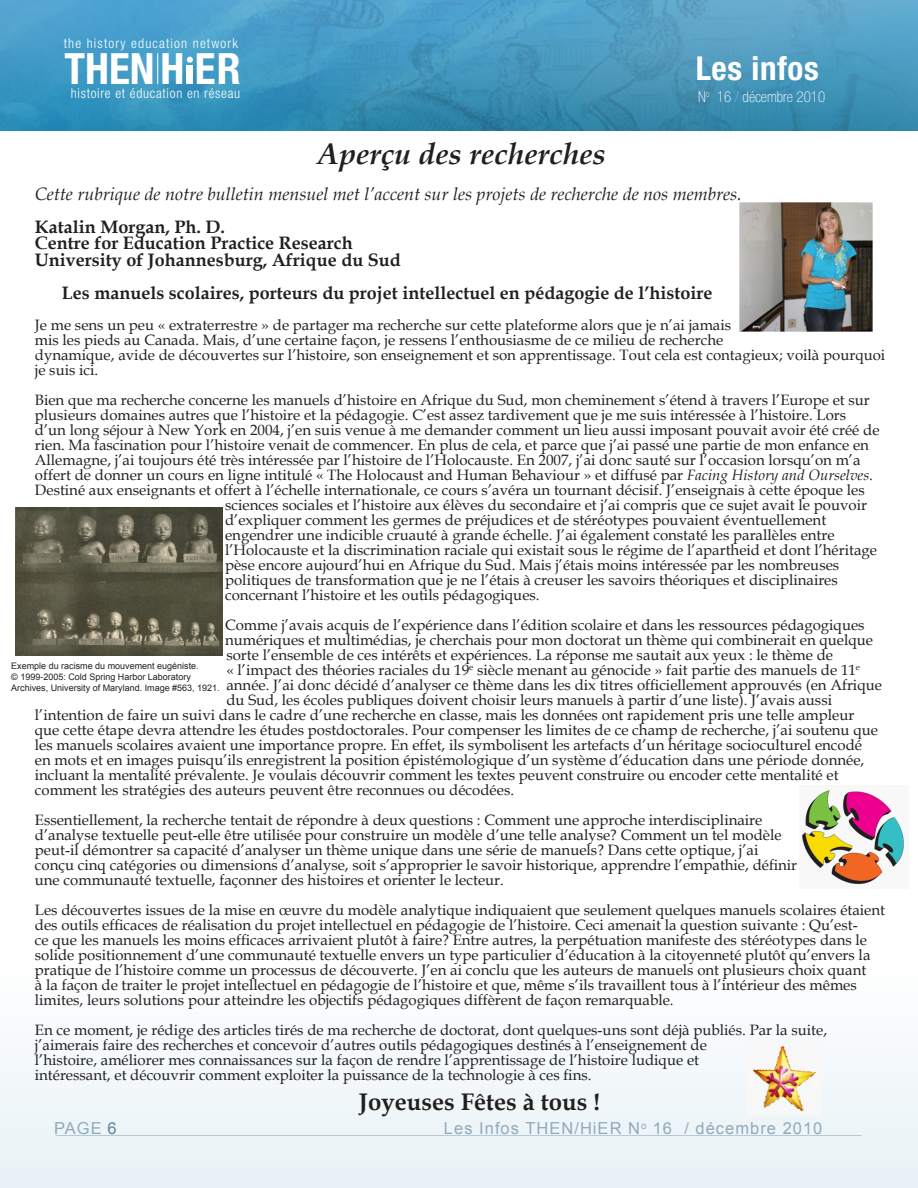
<style>
.page{position:relative;width:918px;height:1188px;background:#fff}
.page>*{position:absolute;margin:0;border:0;box-sizing:border-box;transform-origin:0 0}
.t1{font:700 condensed 43.2px "Helvetica Neue";color:#fff}
.t2{font:700 condensed 33px "Helvetica Neue";letter-spacing:.02em;color:#fff}
.t3{font:italic 700 30px "Book Antiqua";color:#231f20}
.t4{font:700 24px "Book Antiqua";color:#231f20}
.t5{font:700 18px "Book Antiqua";color:#231f20}
.t6{font:italic 18px "Book Antiqua";color:#231f20}
.t7{font:16.5px "Arial";letter-spacing:.06em;color:#91aabb}
.t8{font:15px/15px "Book Antiqua";color:#231f20}
.t9{font:100 condensed 15px "Helvetica Neue";color:#fff}
.t10{font:300 condensed 13.65px "Helvetica Neue";letter-spacing:.05em;color:#fff}
.t11{font:300 condensed 13.65px "Helvetica Neue";letter-spacing:.07em;color:#fff}
.t12{font:9px/10.8px "Arial";color:#231f20}
.s1{color:#7fb3d1}
.s2{font-style:italic}
.s3{color:#5e849c}
</style>
<div class="page">
<div style="left:0;top:963px;width:918px;height:225px;background:#f3f8fa"></div>
<hr style="left:56px;top:1135px;width:805px;height:1px;background:#003b62">
<img style="left:0;top:0;width:918px;height:130px">
<hr style="left:157px;top:53px;width:1px;height:31px;background:#fff">
<div style="left:187px;top:66px;width:6px;height:18px;background:#fff"></div>
<svg style="left:187px;top:57px;width:6px;height:6px"></svg>
<img style="left:753px;top:1044px;width:63px;height:68px">
<img style="left:740px;top:203px;width:133px;height:128px">
<img style="left:16px;top:507px;width:206px;height:148px">
<img style="left:802px;top:790px;width:103px;height:95px">
<p class="t11" style="left:64px;top:35px;width:176px">the history education network</p>
<p class="t10" style="left:71px;top:85px;width:171px">histoire et éducation en réseau</p>
<h1 class="t1" style="left:64px;top:43px;width:178px">THENH ER</h1>
<h2 class="t2" style="left:696px;top:48px;width:125px">Les infos</h2>
<p class="t9" style="left:698px;top:88px;width:129px">N<sup>o</sup> 16 <span class="s1">/</span> décembre 2010</p>
<p class="t3" style="left:318px;top:133px;width:290px">Aperçu des recherches</p>
<p class="t6" style="left:35px;top:181px;width:708px">Cette rubrique de notre bulletin mensuel met l’accent sur les projets de recherche de nos membres.</p>
<p class="t5" style="left:35px;top:215px;width:191px">Katalin Morgan, Ph. D.</p>
<p class="t5" style="left:35px;top:231px;width:319px">Centre for Education Practice Research</p>
<p class="t5" style="left:35px;top:248px;width:367px">University of Johannesburg, Afrique du Sud</p>
<p class="t5" style="left:62px;top:281px;width:652px">Les manuels scolaires, porteurs du projet intellectuel en pédagogie de l’histoire</p>
<p class="t8" style="left:35px;top:317px;width:852px">Je me sens un peu « extraterrestre » de partager ma recherche sur cette plateforme alors que je n’ai jamais<br>mis les pieds au Canada. Mais, d’une certaine façon, je ressens l’enthousiasme de ce milieu de recherche<br>dynamique, avide de découvertes sur l’histoire, son enseignement et son apprentissage. Tout cela est contagieux; voilà pourquoi je suis ici.</p>
<p class="t8" style="left:35px;top:392px;width:836px">Bien que ma recherche concerne les manuels d’histoire en Afrique du Sud, mon cheminement s’étend à travers l’Europe et sur</p>
<p class="t8" style="left:35px;top:407px;width:813px">plusieurs domaines autres que l’histoire et la pédagogie. C’est assez tardivement que je me suis intéressée à l’histoire. Lors</p>
<p class="t8" style="left:35px;top:422px;width:846px">d’un long séjour à New York en 2004, j’en suis venue à me demander comment un lieu aussi imposant pouvait avoir été créé de</p>
<p class="t8" style="left:35px;top:437px;width:836px">rien. Ma fascination pour l’histoire venait de commencer. En plus de cela, et parce que j’ai passé une partie de mon enfance en</p>
<p class="t8" style="left:35px;top:452px;width:827px">Allemagne, j’ai toujours été très intéressée par l’histoire de l’Holocauste. En 2007, j’ai donc sauté sur l’occasion lorsqu’on m’a</p>
<p class="t8" style="left:35px;top:467px;width:840px">offert de donner un cours en ligne intitulé « The Holocaust and Human Behaviour » et diffusé par <span class="s2">Facing History and Ourselves</span>.</p>
<p class="t8" style="left:35px;top:482px;width:831px">Destiné aux enseignants et offert à l’échelle internationale, ce cours s’avéra un tournant décisif. J’enseignais à cette époque les</p>
<p class="t8" style="left:225px;top:497px;width:643px">sciences sociales et l’histoire aux élèves du secondaire et j’ai compris que ce sujet avait le pouvoir</p>
<p class="t8" style="left:225px;top:512px;width:603px">d’expliquer comment les germes de préjudices et de stéréotypes pouvaient éventuellement</p>
<p class="t8" style="left:225px;top:527px;width:611px">engendrer une indicible cruauté à grande échelle. J’ai également constaté les parallèles entre</p>
<p class="t8" style="left:225px;top:542px;width:653px">l’Holocauste et la discrimination raciale qui existait sous le régime de l’apartheid et dont l’héritage</p>
<p class="t8" style="left:225px;top:557px;width:616px">pèse encore aujourd’hui en Afrique du Sud. Mais j’étais moins intéressée par les nombreuses</p>
<p class="t8" style="left:225px;top:572px;width:614px">politiques de transformation que je ne l’étais à creuser les savoirs théoriques et disciplinaires</p>
<p class="t8" style="left:225px;top:587px;width:316px">concernant l’histoire et les outils pédagogiques.</p>
<p class="t8" style="left:225px;top:617px;width:650px">Comme j’avais acquis de l’expérience dans l’édition scolaire et dans les ressources pédagogiques numériques et multimédias, je cherchais pour mon doctorat un thème qui combinerait en quelque sorte l’ensemble de ces intérêts et expériences. La réponse me sautait aux yeux : le thème de</p>
<p class="t8" style="left:226px;top:662px;width:635px">« l’impact des théories raciales du 19<sup>e</sup> siècle menant au génocide » fait partie des manuels de 11<sup>e</sup></p>
<p class="t8" style="left:226px;top:677px;width:657px">année. J’ai donc décidé d’analyser ce thème dans les dix titres officiellement approuvés (en Afrique</p>
<p class="t8" style="left:226px;top:692px;width:607px">du Sud, les écoles publiques doivent choisir leurs manuels à partir d’une liste). J’avais aussi</p>
<p class="t8" style="left:35px;top:707px;width:821px">l’intention de faire un suivi dans le cadre d’une recherche en classe, mais les données ont rapidement pris une telle ampleur</p>
<p class="t8" style="left:35px;top:722px;width:845px">que cette étape devra attendre les études postdoctorales. Pour compenser les limites de ce champ de recherche, j’ai soutenu que</p>
<p class="t8" style="left:35px;top:737px;width:829px">les manuels scolaires avaient une importance propre. En effet, ils symbolisent les artefacts d’un héritage socioculturel encodé</p>
<p class="t8" style="left:35px;top:752px;width:831px">en mots et en images puisqu’ils enregistrent la position épistémologique d’un système d’éducation dans une période donnée,</p>
<p class="t8" style="left:35px;top:767px;width:805px">incluant la mentalité prévalente. Je voulais découvrir comment les textes peuvent construire ou encoder cette mentalité et</p>
<p class="t8" style="left:35px;top:782px;width:481px">comment les stratégies des auteurs peuvent être reconnues ou décodées.</p>
<p class="t8" style="left:35px;top:812px;width:764px">Essentiellement, la recherche tentait de répondre à deux questions : Comment une approche interdisciplinaire d’analyse textuelle peut-elle être utilisée pour construire un modèle d’une telle analyse? Comment un tel modèle peut-il démontrer sa capacité d’analyser un thème unique dans une série de manuels? Dans cette optique, j’ai conçu cinq catégories ou dimensions d’analyse, soit s’approprier le savoir historique, apprendre l’empathie, définir une communauté textuelle, façonner des histoires et orienter le lecteur.</p>
<p class="t8" style="left:35px;top:902px;width:852px">Les découvertes issues de la mise en œuvre du modèle analytique indiquaient que seulement quelques manuels scolaires étaient des outils efficaces de réalisation du projet intellectuel en pédagogie de l’histoire. Ceci amenait la question suivante : Qu’est-<br>ce que les manuels les moins efficaces arrivaient plutôt à faire? Entre autres, la perpétuation manifeste des stéréotypes dans le solide positionnement d’une communauté textuelle envers un type particulier d’éducation à la citoyenneté plutôt qu’envers la pratique de l’histoire comme un processus de découverte. J’en ai conclu que les auteurs de manuels ont plusieurs choix quant<br>à la façon de traiter le projet intellectuel en pédagogie de l’histoire et que, même s’ils travaillent tous à l’intérieur des mêmes limites, leurs solutions pour atteindre les objectifs pédagogiques diffèrent de façon remarquable.</p>
<p class="t8" style="left:35px;top:1022px;width:794px">En ce moment, je rédige des articles tirés de ma recherche de doctorat, dont quelques-uns sont déjà publiés. Par la suite, j’aimerais faire des recherches et concevoir d’autres outils pédagogiques destinés à l’enseignement de<br>l’histoire, améliorer mes connaissances sur la façon de rendre l’apprentissage de l’histoire ludique et<br>intéressant, et découvrir comment exploiter la puissance de la technologie à ces fins.</p>
<p class="t4" style="left:359px;top:1086px;width:243px">Joyeuses Fêtes à tous !</p>
<p class="t12" style="left:11px;top:661px;width:189px">Exemple du racisme du mouvement eugéniste.</p>
<p class="t12" style="left:11px;top:672px;width:210px">© 1999-2005: Cold Spring Harbor Laboratory<br>Archives, University of Maryland. Image #563, 1921.</p>
<p class="t7" style="left:54px;top:1117px;width:64px">PAGE <span class="s3">6</span></p>
<p class="t7" style="left:444px;top:1117px;width:380px">Les Infos THEN/HiER N<sup>o</sup> 16 / décembre 2010</p>
</div>
